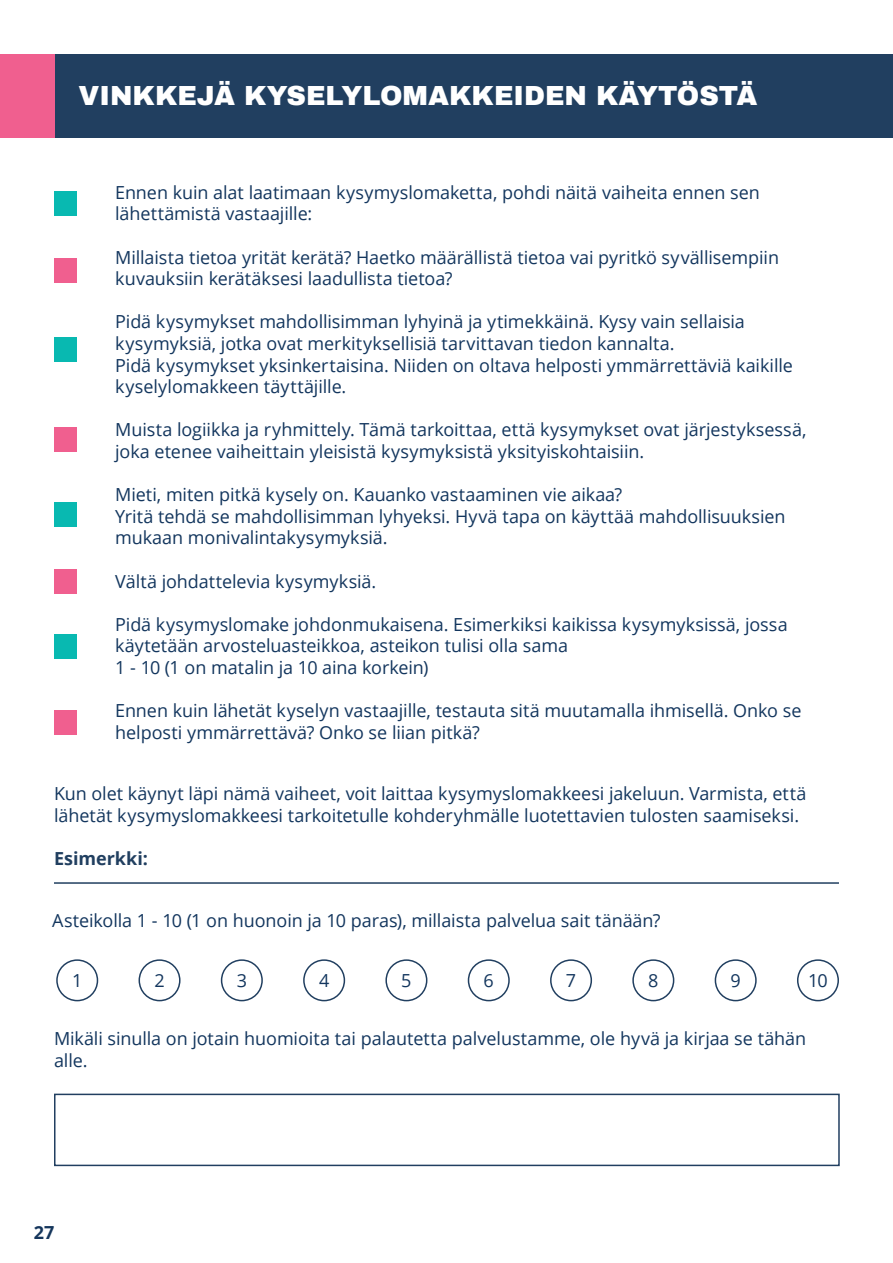
<style>
.page{position:relative;width:893px;height:1263px;background:#fff}
.page>*{position:absolute;margin:0;border:0;box-sizing:border-box;transform-origin:0 0}
.t1{font:900 27px "Archivo";color:#fff}
.t2{font:18px/21.6px "Open Sans";letter-spacing:-.005em;color:#13365e}
.t3{font:700 18px "Open Sans";color:#213f60}
.t4{font:700 18px "Open Sans";color:#15365c}
</style>
<div class="page">
<div style="left:0;top:54px;width:893px;height:84px;background:#213f60"></div>
<div style="left:0;top:54px;width:54px;height:84px;background:#f05f8f"></div>
<div style="left:54px;top:191px;width:22px;height:25px;background:#08b9b1"></div>
<div style="left:54px;top:258px;width:22px;height:24px;background:#f05f8f"></div>
<div style="left:54px;top:338px;width:22px;height:24px;background:#08b9b1"></div>
<div style="left:54px;top:428px;width:22px;height:24px;background:#f05f8f"></div>
<div style="left:54px;top:502px;width:22px;height:24px;background:#08b9b1"></div>
<div style="left:54px;top:569px;width:22px;height:24px;background:#f05f8f"></div>
<div style="left:54px;top:634px;width:22px;height:25px;background:#08b9b1"></div>
<div style="left:54px;top:711px;width:22px;height:24px;background:#f05f8f"></div>
<div style="left:56px;top:959px;width:42px;height:42px;border:2px solid #213f60;border-radius:50%"></div>
<div style="left:139px;top:959px;width:42px;height:42px;border:2px solid #213f60;border-radius:50%"></div>
<div style="left:221px;top:959px;width:42px;height:42px;border:2px solid #213f60;border-radius:50%"></div>
<div style="left:303px;top:959px;width:42px;height:42px;border:2px solid #213f60;border-radius:50%"></div>
<div style="left:385px;top:959px;width:42px;height:42px;border:2px solid #213f60;border-radius:50%"></div>
<div style="left:468px;top:959px;width:42px;height:42px;border:2px solid #213f60;border-radius:50%"></div>
<div style="left:550px;top:959px;width:42px;height:42px;border:2px solid #213f60;border-radius:50%"></div>
<div style="left:632px;top:959px;width:42px;height:42px;border:2px solid #213f60;border-radius:50%"></div>
<div style="left:715px;top:959px;width:42px;height:42px;border:2px solid #213f60;border-radius:50%"></div>
<div style="left:797px;top:959px;width:42px;height:42px;border:2px solid #213f60;border-radius:50%"></div>
<div style="left:54px;top:1093px;width:786px;height:73px;border:2px solid #213f60"></div>
<hr style="left:54px;top:882px;width:785px;height:2px;background:#213f60">
<h1 class="t1" style="left:79px;top:79px;width:680px">VINKKEJÄ KYSELYLOMAKKEIDEN KÄYTÖSTÄ</h1>
<p class="t2" style="left:115px;top:181px;width:646px">Ennen kuin alat laatimaan kysymyslomaketta, pohdi näitä vaiheita ennen sen lähettämistä vastaajille:</p>
<p class="t2" style="left:115px;top:246px;width:665px">Millaista tietoa yrität kerätä? Haetko määrällistä tietoa vai pyritkö syvällisempiin kuvauksiin kerätäksesi laadullista tietoa?</p>
<p class="t2" style="left:115px;top:311px;width:679px">Pidä kysymykset mahdollisimman lyhyinä ja ytimekkäinä. Kysy vain sellaisia kysymyksiä, jotka ovat merkityksellisiä tarvittavan tiedon kannalta.<br>Pidä kysymykset yksinkertaisina. Niiden on oltava helposti ymmärrettäviä kaikille kyselylomakkeen täyttäjille.</p>
<p class="t2" style="left:115px;top:419px;width:693px">Muista logiikka ja ryhmittely. Tämä tarkoittaa, että kysymykset ovat järjestyksessä, joka etenee vaiheittain yleisistä kysymyksistä yksityiskohtaisiin.</p>
<p class="t2" style="left:115px;top:483px;width:672px">Mieti, miten pitkä kysely on. Kauanko vastaaminen vie aikaa?<br>Yritä tehdä se mahdollisimman lyhyeksi. Hyvä tapa on käyttää mahdollisuuksien mukaan monivalintakysymyksiä.</p>
<p class="t2" style="left:115px;top:570px;width:263px">Vältä johdattelevia kysymyksiä.</p>
<p class="t2" style="left:115px;top:613px;width:674px">Pidä kysymyslomake johdonmukaisena. Esimerkiksi kaikissa kysymyksissä, jossa käytetään arvosteluasteikkoa, asteikon tulisi olla sama<br>1 - 10 (1 on matalin ja 10 aina korkein)</p>
<p class="t2" style="left:115px;top:699px;width:688px">Ennen kuin lähetät kyselyn vastaajille, testauta sitä muutamalla ihmisellä. Onko se helposti ymmärrettävä? Onko se liian pitkä?</p>
<p class="t2" style="left:54px;top:782px;width:754px">Kun olet käynyt läpi nämä vaiheet, voit laittaa kysymyslomakkeesi jakeluun. Varmista, että lähetät kysymyslomakkeesi tarkoitetulle kohderyhmälle luotettavien tulosten saamiseksi.</p>
<p class="t3" style="left:54px;top:846px;width:96px">Esimerkki:</p>
<p class="t2" style="left:52px;top:909px;width:610px">Asteikolla 1 - 10 (1 on huonoin ja 10 paras), millaista palvelua sait tänään?</p>
<p class="t2" style="left:72px;top:969px;width:12px">1</p>
<p class="t2" style="left:154px;top:969px;width:12px">2</p>
<p class="t2" style="left:237px;top:969px;width:12px">3</p>
<p class="t2" style="left:319px;top:969px;width:12px">4</p>
<p class="t2" style="left:401px;top:969px;width:12px">5</p>
<p class="t2" style="left:484px;top:969px;width:12px">6</p>
<p class="t2" style="left:566px;top:969px;width:12px">7</p>
<p class="t2" style="left:648px;top:969px;width:12px">8</p>
<p class="t2" style="left:730px;top:969px;width:12px">9</p>
<p class="t2" style="left:808px;top:969px;width:21px">10</p>
<p class="t2" style="left:54px;top:1027px;width:754px">Mikäli sinulla on jotain huomioita tai palautetta palvelustamme, ole hyvä ja kirjaa se tähän alle.</p>
<p class="t4" style="left:34px;top:1220px;width:22px">27</p>
</div>
